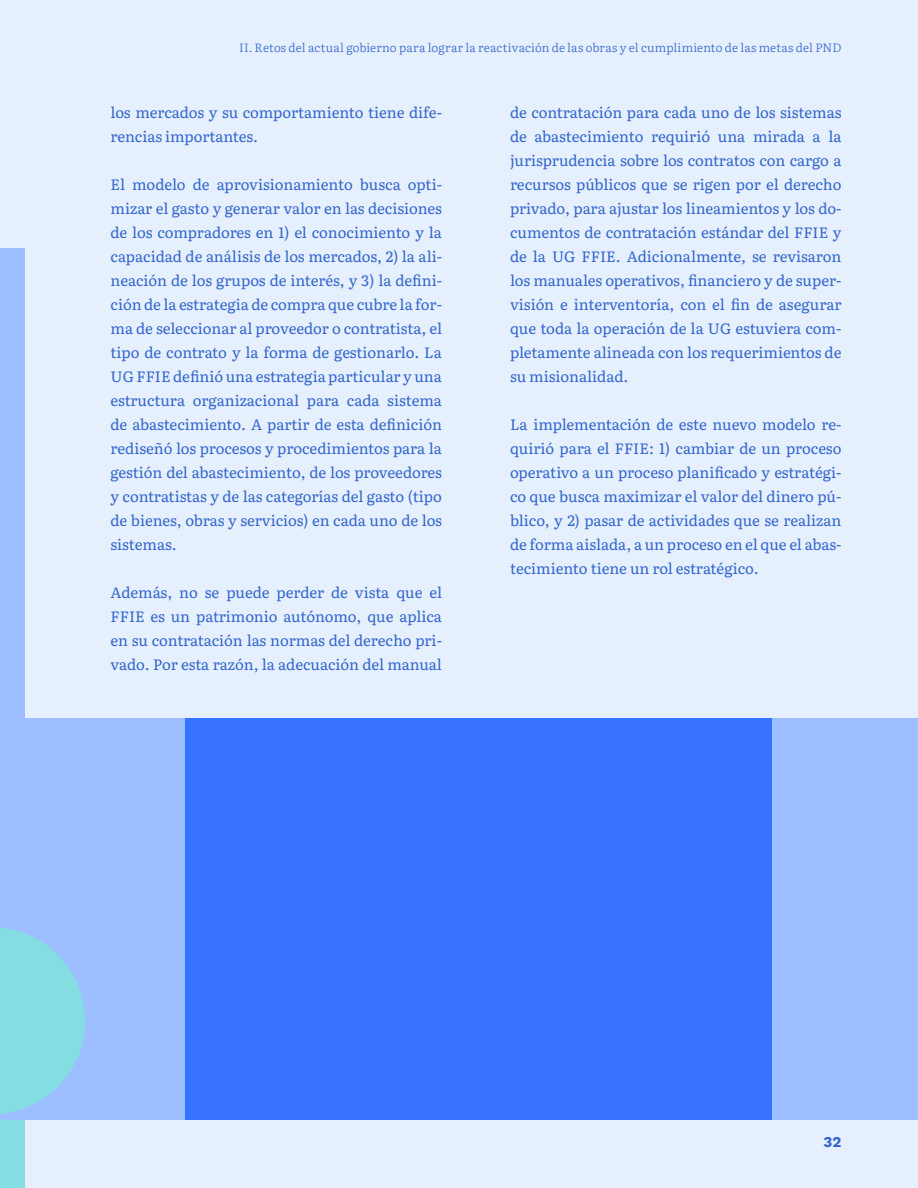
<style>
.page{position:relative;width:918px;height:1188px;background:#fff}
.page>*{position:absolute;margin:0;border:0;box-sizing:border-box;transform-origin:0 0}
._12__Destacados{font:15px/24px "Literata 12 pt";letter-spacing:-.005em;color:#36c;text-align:justify}
.t1{font:15px "Work Sans";color:#36c}
.t2{font:300 12px "Literata 12 pt";letter-spacing:.015em;color:#36c}
</style>
<div class="page">
<div style="left:0;top:0;width:26px;height:1188px;background:#9ebfff"></div>
<div style="left:0;top:0;width:26px;height:247px;background:#e6f0fc"></div>
<div style="left:0;top:1089px;width:26px;height:99px;background:#84dde1"></div>
<div style="left:26px;top:0;width:892px;height:1188px;background:#e6f0fc"></div>
<div style="left:0;top:718px;width:918px;height:402px;background:#9ebfff"></div>
<svg style="left:0;top:928px;width:85px;height:186px"></svg>
<div style="left:185px;top:718px;width:587px;height:402px;background:#3873ff"></div>
<p class="t2" style="left:239px;top:38px;width:604px">II. Retos del actual gobierno para lograr la reactivación de las obras y el cumplimiento de las metas del PND</p>
<p class="_12__Destacados" style="left:111px;top:99px;width:333px">los mercados y su comportamiento tiene dife&shy;rencias importantes.</p>
<p class="_12__Destacados" style="left:111px;top:171px;width:333px">El modelo de aprovisionamiento busca opti&shy;mizar el gasto y generar valor en las decisiones de los compradores en 1) el conocimiento y la capacidad de análisis de los mercados, 2) la ali&shy;neación de los grupos de interés, y 3) la defini&shy;ción de la estrategia de compra que cubre la for&shy;ma de seleccionar al proveedor o contratista, el tipo de contrato y la forma de gestionarlo. La UG FFIE definió una estrategia particular y una estructura organizacional para cada sistema de abastecimiento. A partir de esta definición rediseñó los procesos y procedimientos para la gestión del abastecimiento, de los proveedores y contratistas y de las categorías del gasto (tipo de bienes, obras y servicios) en cada uno de los sistemas.</p>
<p class="_12__Destacados" style="left:111px;top:579px;width:333px">Además, no se puede perder de vista que el FFIE es un patrimonio autónomo, que aplica en su contratación las normas del derecho pri&shy;vado. Por esta razón, la adecuación del manual</p>
<p class="_12__Destacados" style="left:510px;top:99px;width:333px">de contratación para cada uno de los sistemas de abastecimiento requirió una mirada a la jurisprudencia sobre los contratos con cargo a recursos públicos que se rigen por el derecho privado, para ajustar los lineamientos y los do&shy;cumentos de contratación estándar del FFIE y de la UG FFIE. Adicionalmente, se revisaron los manuales operativos, financiero y de super&shy;visión e interventoría, con el fin de asegurar que toda la operación de la UG estuviera com&shy;pletamente alineada con los requerimientos de su misionalidad.</p>
<p class="_12__Destacados" style="left:510px;top:411px;width:333px">La implementación de este nuevo modelo re&shy;quirió para el FFIE: 1) cambiar de un proceso operativo a un proceso planificado y estratégi&shy;co que busca maximizar el valor del dinero pú&shy;blico, y 2) pasar de actividades que se realizan de forma aislada, a un proceso en el que el abas&shy;tecimiento tiene un rol estratégico.</p>
<p class="t1" style="left:823px;top:1131px;width:19px">32</p>
</div>
